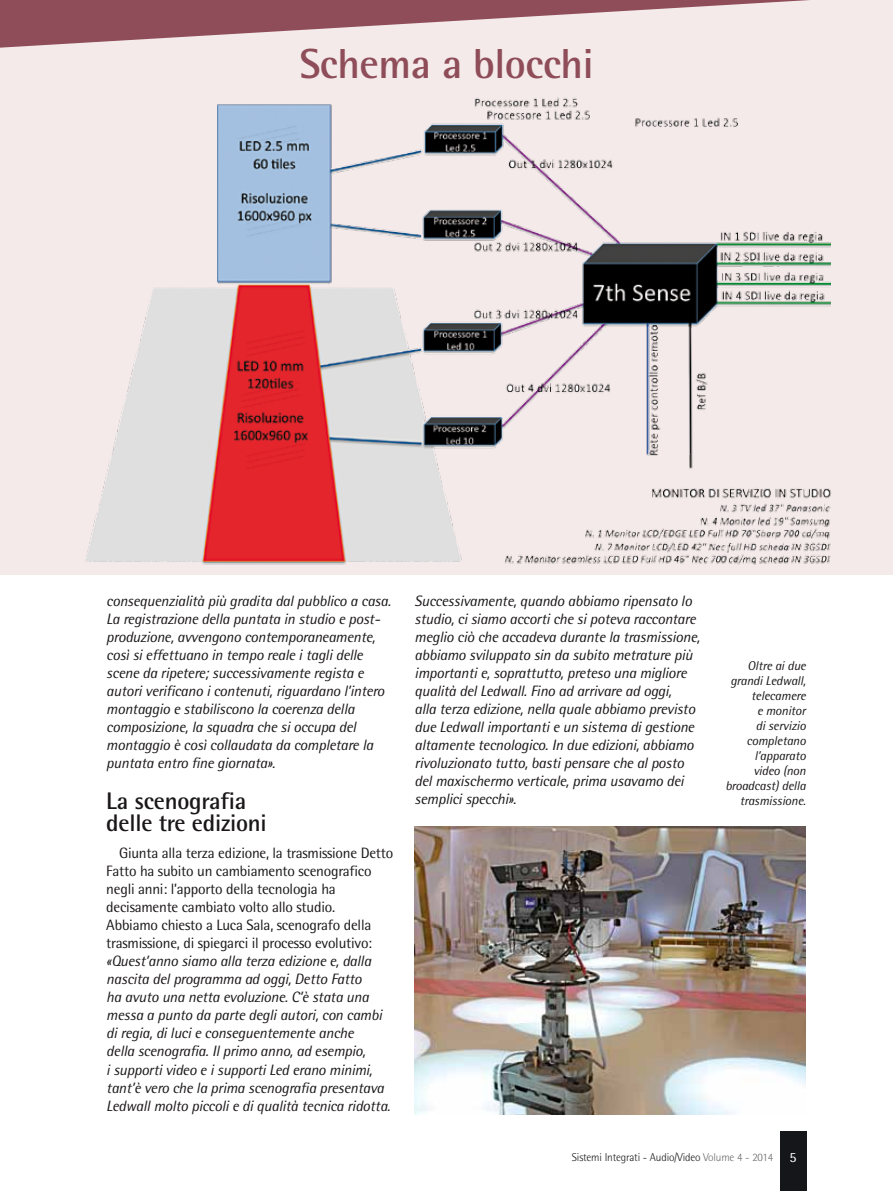
<style>
.page{position:relative;width:893px;height:1191px;background:#fff}
.page>*{position:absolute;margin:0;border:0;box-sizing:border-box;transform-origin:0 0}
.t1{font:700 42px "Rotis Semi Sans";letter-spacing:-.01em;color:#8e4d58}
.t2{font:700 24px/22.5px "Rotis Semi Sans";letter-spacing:-.01em;color:#1a1718}
.t3{font:italic 15px/18px "Rotis Semi Sans";letter-spacing:-.015em;color:#1a1718}
.t4{font:15px/18px "Rotis Semi Sans";letter-spacing:-.015em;color:#1a1718}
.t5{font:italic 12.75px/15px "Rotis Semi Sans";letter-spacing:-.01em;color:#1a1718;text-align:right}
.t6{font:300 11.25px "Rotis Semi Sans";letter-spacing:-.015em;color:#1a1718}
.s1{color:#696a6c}
.s2{font-weight:400;font-size:14.1px;color:#fff}
</style>
<div class="page">
<div style="left:0;top:0;width:893px;height:574px;background:#f4eaea"></div>
<svg style="left:0;top:0;width:810px;height:48px"></svg>
<div style="left:780px;top:1131px;width:26px;height:60px;background:#151619"></div>
<img style="left:415px;top:826px;width:391px;height:288px">
<img style="left:85px;top:97px;width:745px;height:468px">
<img style="left:492px;top:480px;width:340px;height:85px">
<h1 class="t1" style="left:299px;top:38px;width:296px">Schema a blocchi</h1>
<p class="t3" style="left:106px;top:592px;width:286px">consequenzialità più gradita dal pubblico a casa.<br>La registrazione della puntata in studio e post&shy;produzione, avvengono contemporaneamente, così si effettuano in tempo reale i tagli delle scene da ripetere; successivamente regista e autori verificano i contenuti, riguardano l’intero montaggio e stabiliscono la coerenza della composizione, la squadra che si occupa del montaggio è così collaudata da completare la puntata entro fine giornata».</p>
<h2 class="t2" style="left:106px;top:789px;width:162px">La scenografia delle tre edizioni</h2>
<p class="t4" style="left:106px;top:844px;width:288px;text-indent:13px">Giunta alla terza edizione, la trasmissione Detto Fatto ha subito un cambiamento scenografico negli anni: l’apporto della tecnologia ha decisamente cambiato volto allo studio.<br>Abbiamo chiesto a Luca Sala, scenografo della trasmissione, di spiegarci il processo evolutivo:</p>
<p class="t3" style="left:106px;top:952px;width:286px">«Quest’anno siamo alla terza edizione e, dalla nascita del programma ad oggi, Detto Fatto<br>ha avuto una netta evoluzione. C’è stata una messa a punto da parte degli autori, con cambi di regia, di luci e conseguentemente anche<br>della scenografia. Il primo anno, ad esempio,<br>i supporti video e i supporti Led erano minimi, tant’è vero che la prima scenografia presentava Ledwall molto piccoli e di qualità tecnica ridotta.</p>
<p class="t3" style="left:415px;top:592px;width:287px">Successivamente, quando abbiamo ripensato lo studio, ci siamo accorti che si poteva raccontare meglio ciò che accadeva durante la trasmissione, abbiamo sviluppato sin da subito metrature più importanti e, soprattutto, preteso una migliore qualità del Ledwall. Fino ad arrivare ad oggi,<br>alla terza edizione, nella quale abbiamo previsto due Ledwall importanti e un sistema di gestione altamente tecnologico. In due edizioni, abbiamo rivoluzionato tutto, basti pensare che al posto del maxischermo verticale, prima usavamo dei semplici specchi».</p>
<p class="t5" style="left:725px;top:658px;width:82px">Oltre ai due grandi Ledwall, telecamere<br>e monitor<br>di servizio completano l’apparato video (non broadcast) della trasmissione.</p>
<p class="t6" style="left:572px;top:1150px;width:226px">Sistemi Integrati - Audio/Video <span class="s1">Volume 4 - 2014</span> <span class="s2">5</span></p>
</div>
